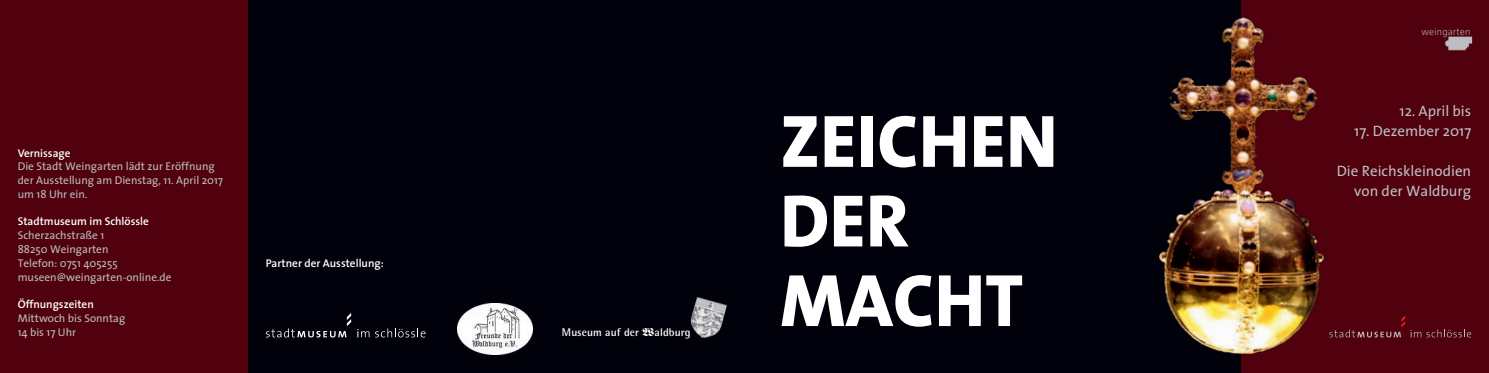
<style>
.page{position:relative;width:1489px;height:373px;background:#fff}
.page>*{position:absolute;margin:0;border:0;box-sizing:border-box;transform-origin:0 0}
.t1{font:800 74.75px/79.4px "The Sans";color:#fff}
.t2{font:15px/20px "The Sans";color:#bcbdc0;text-align:right}
.t3{font:11.25px/13.8px "The Sans";color:#bcbdc0}
.t4{font:600 11.25px "The Sans";color:#fff}
.t5{font:700 11.12px "Rotis Semi Sans";letter-spacing:.01em;color:#fff}
.s1{font-family:"Fette Fraktur";font-weight:400}
</style>
<div class="page">
<div style="left:0;top:0;width:744px;height:372px;background:#00010a"></div>
<div style="left:0;top:0;width:248px;height:372px;background:#50010d"></div>
<div style="left:744px;top:0;width:744px;height:372px;background:#00010a"></div>
<div style="left:1240px;top:0;width:248px;height:372px;background:#50010d"></div>
<img style="left:1159px;top:9px;width:172px;height:363px">
<img style="left:1421px;top:28px;width:51px;height:23px">
<svg style="left:1410px;top:329px;width:60px;height:8px"></svg>
<svg style="left:1329px;top:315px;width:75px;height:22px"></svg>
<img style="left:457px;top:303px;width:75px;height:51px">
<img style="left:690px;top:297px;width:37px;height:40px">
<svg style="left:357px;top:329px;width:12px;height:7px"></svg>
<svg style="left:375px;top:328px;width:50px;height:9px"></svg>
<svg style="left:266px;top:313px;width:85px;height:24px"></svg>
<p class="t4" style="left:18px;top:148px;width:54px">Vernissage</p>
<p class="t3" style="left:18px;top:160px;width:207px">Die Stadt Weingarten lädt zur Eröffnung der Ausstellung am Dienstag, 11. April 2017 um 18 Uhr ein.</p>
<p class="t4" style="left:18px;top:217px;width:133px">Stadtmuseum im Schlössle</p>
<p class="t3" style="left:18px;top:229px;width:155px">Scherzachstraße 1<br>88250 Weingarten<br>Telefon: 0751 405255 museen@weingarten-online.de</p>
<p class="t4" style="left:18px;top:299px;width:78px">Öffnungszeiten</p>
<p class="t3" style="left:18px;top:312px;width:109px">Mittwoch bis Sonntag<br>14 bis 17 Uhr</p>
<p class="t4" style="left:266px;top:258px;width:119px">Partner der Ausstellung:</p>
<p class="t5" style="left:562px;top:328px;width:130px">Museum auf der <span class="s1">W</span>aldburg</p>
<h1 class="t1" style="left:780px;top:108px;width:279px">ZEICHEN<br>DER<br>MACHT</h1>
<h2 class="t2" style="left:1399px;top:102px;width:73px">12. April bis</h2>
<h2 class="t2" style="left:1354px;top:122px;width:118px">17. Dezember 2017</h2>
<h2 class="t2" style="left:1336px;top:162px;width:136px">Die Reichskleinodien von der Waldburg</h2>
</div>
